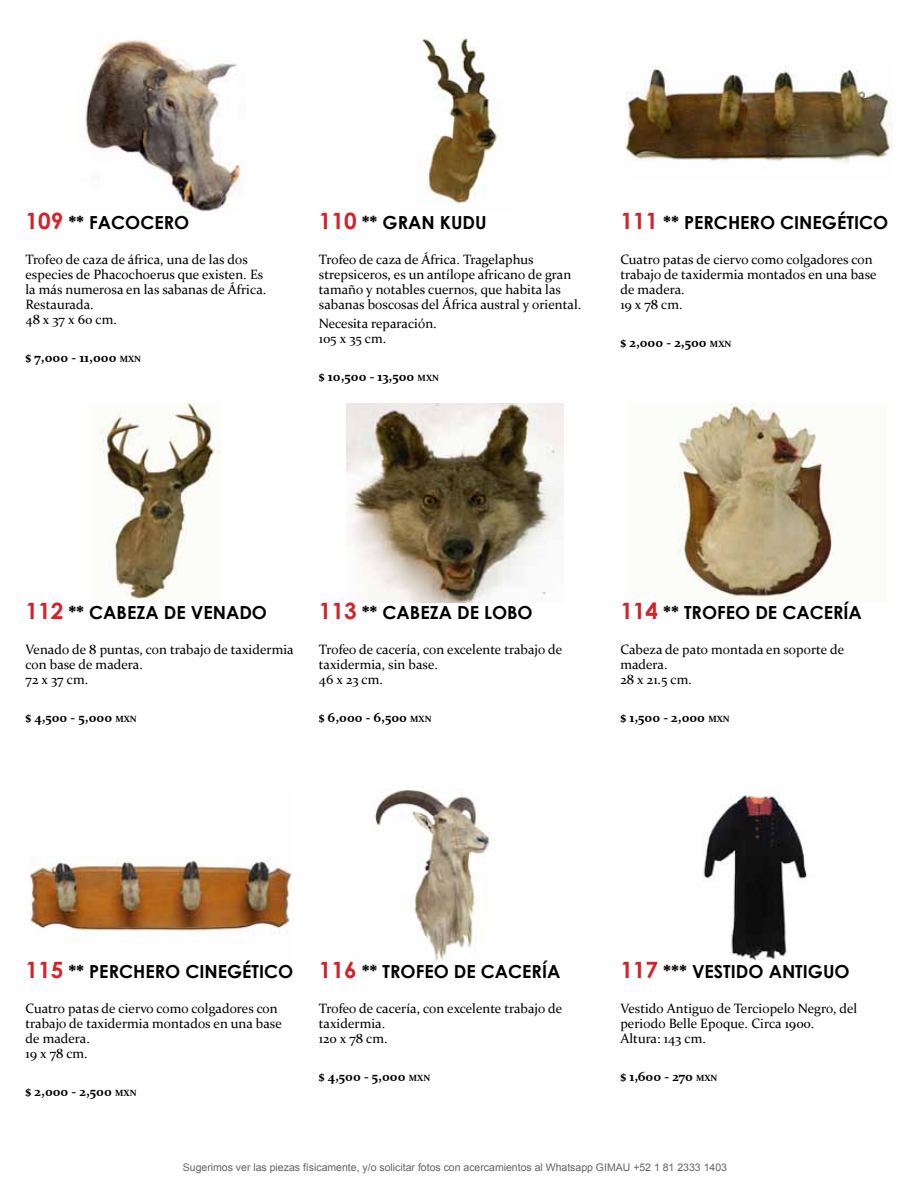
<style>
.page{position:relative;width:918px;height:1188px;background:#fff}
.page>*{position:absolute;margin:0;border:0;box-sizing:border-box;transform-origin:0 0}
.t1{font:700 18px "Century Gothic";color:#000}
.t2{font:13.5px/15px "Constantia";color:#000}
.t3{font:700 13.5px "Constantia";color:#000}
.t4{font:10.5px "Arial";color:#636466}
.s1{font-size:22.5px;color:#d2232a}
.s2{font-size:9px}
.s3{font-family:"Minion Pro"}
</style>
<div class="page">
<img style="left:85px;top:40px;width:162px;height:173px">
<img style="left:417px;top:38px;width:85px;height:166px">
<img style="left:625px;top:66px;width:267px;height:96px">
<img style="left:100px;top:404px;width:120px;height:197px">
<img style="left:347px;top:404px;width:216px;height:199px">
<img style="left:677px;top:404px;width:156px;height:197px">
<img style="left:30px;top:857px;width:262px;height:78px">
<img style="left:374px;top:790px;width:116px;height:171px">
<img style="left:703px;top:792px;width:105px;height:169px">
<h1 class="t1" style="left:26px;top:209px;width:165px"><span class="s1">109</span> ** FACOCERO</h1>
<p class="t2" style="left:26px;top:251px;width:242px">Trofeo de caza de áfrica, una de las dos especies de Phacochoerus que existen. Es la más numerosa en las sabanas de África.<br>Restaurada.<br>48 x 37 x 60 cm.</p>
<p class="t3" style="left:26px;top:348px;width:117px">$ 7,000 - 11,000 <span class="s2">MXN</span></p>
<h1 class="t1" style="left:319px;top:209px;width:169px"><span class="s1">110</span> ** GRAN KUDU</h1>
<p class="t2" style="left:319px;top:251px;width:264px">Trofeo de caza de África. Tragelaphus strepsiceros, es un antílope africano de gran tamaño y notables cuernos, que habita las sabanas boscosas del África austral y oriental.</p>
<p class="t2" style="left:319px;top:315px;width:119px">Necesita reparación.<br>105 x 35 cm.</p>
<p class="t3" style="left:319px;top:368px;width:122px">$ 10,500 - 13,500 <span class="s2">MXN</span></p>
<h1 class="t1" style="left:620px;top:209px;width:269px"><span class="s1">111</span> ** PERCHERO CINEGÉTICO</h1>
<p class="t2" style="left:620px;top:251px;width:258px">Cuatro patas de ciervo como colgadores con trabajo de taxidermia montados en una base de madera.<br>19 x 78 cm.</p>
<p class="t3" style="left:620px;top:333px;width:112px">$ 2,000 - 2,500 <span class="s2">MXN</span></p>
<h1 class="t1" style="left:26px;top:599px;width:243px"><span class="s1">112</span> ** CABEZA DE VENADO</h1>
<p class="t2" style="left:26px;top:641px;width:270px">Venado de 8 puntas, con trabajo de taxidermia con base de madera.<br>72 x 37 cm.</p>
<p class="t3" style="left:26px;top:708px;width:113px">$ 4,500 - 5,000 <span class="s2">MXN</span></p>
<h1 class="t1" style="left:319px;top:599px;width:215px"><span class="s1">113</span> ** CABEZA DE LOBO</h1>
<p class="t2" style="left:319px;top:641px;width:245px">Trofeo de cacería, con excelente trabajo de taxidermia, sin base.<br>46 x 23 cm.</p>
<p class="t3" style="left:319px;top:708px;width:114px">$ 6,000 - 6,500 <span class="s2">MXN</span></p>
<h1 class="t1" style="left:620px;top:599px;width:243px"><span class="s1">114</span> ** TROFEO DE CACERÍA</h1>
<p class="t2" style="left:620px;top:641px;width:225px">Cabeza de pato montada en soporte de madera.<br>28 x 21.5 cm<span class="s3">.</span></p>
<p class="t3" style="left:620px;top:708px;width:111px">$ 1,500 - 2,000 <span class="s2">MXN</span></p>
<h1 class="t1" style="left:26px;top:958px;width:269px"><span class="s1">115</span> ** PERCHERO CINEGÉTICO</h1>
<p class="t2" style="left:26px;top:1000px;width:258px">Cuatro patas de ciervo como colgadores con trabajo de taxidermia montados en una base de madera.<br>19 x 78 cm.</p>
<p class="t3" style="left:26px;top:1082px;width:112px">$ 2,000 - 2,500 <span class="s2">MXN</span></p>
<h1 class="t1" style="left:319px;top:958px;width:243px"><span class="s1">116</span> ** TROFEO DE CACERÍA</h1>
<p class="t2" style="left:319px;top:1000px;width:245px">Trofeo de cacería, con excelente trabajo de taxidermia.<br>120 x 78 cm.</p>
<p class="t3" style="left:319px;top:1067px;width:113px">$ 4,500 - 5,000 <span class="s2">MXN</span></p>
<h1 class="t1" style="left:620px;top:958px;width:231px"><span class="s1">117</span> *** VESTIDO ANTIGUO</h1>
<p class="t2" style="left:620px;top:1000px;width:239px">Vestido Antiguo de Terciopelo Negro, del periodo Belle Epoque. Circa 1900.<br>Altura: 143 cm.</p>
<p class="t3" style="left:620px;top:1067px;width:99px">$ 1,600 - 270 <span class="s2">MXN</span></p>
<p class="t4" style="left:183px;top:1160px;width:546px">Sugerimos ver las piezas físicamente, y/o solicitar fotos con acercamientos al Whatsapp GIMAU +52 1 81 2333 1403</p>
</div>
